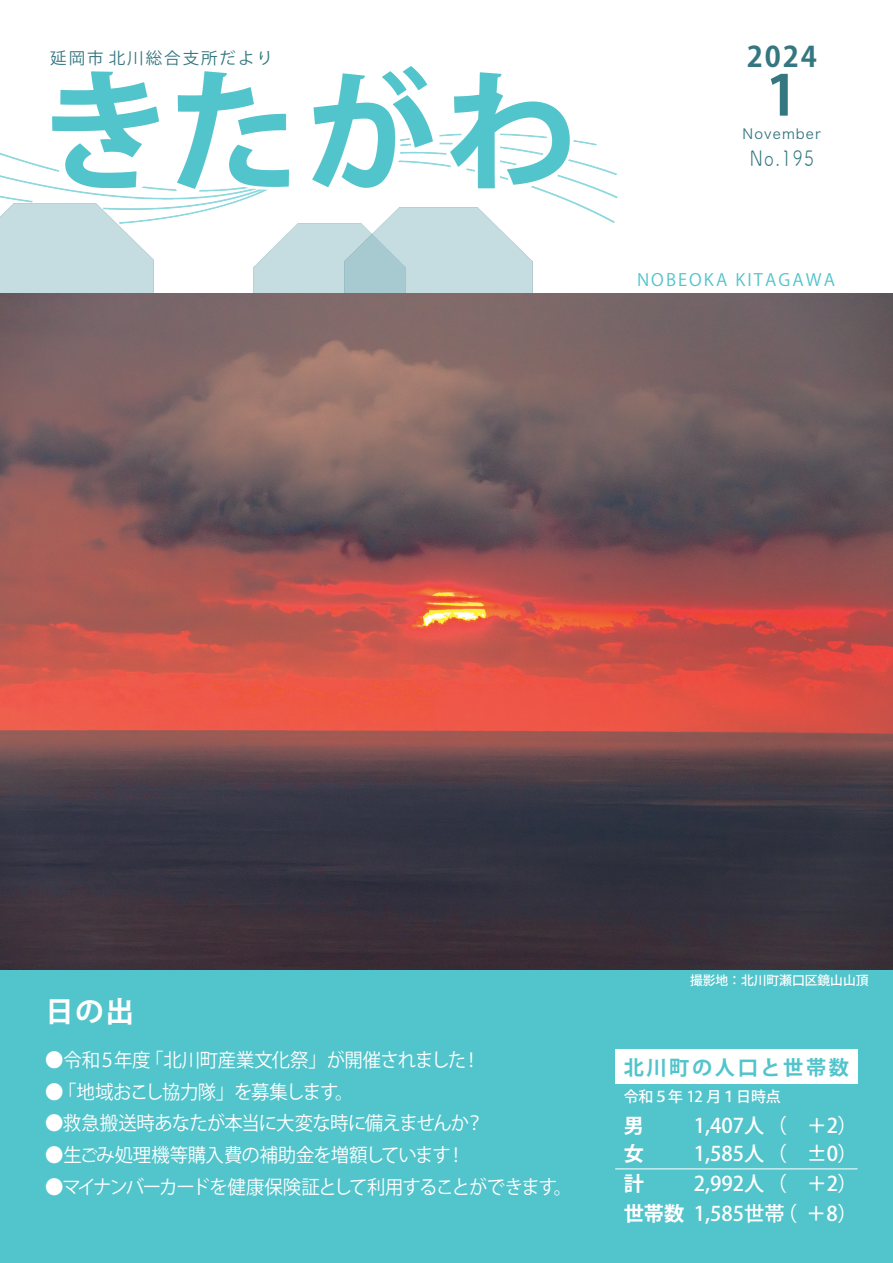
<style>
.page{position:relative;width:893px;height:1263px;background:#fff}
.page>*{position:absolute;margin:0;border:0;box-sizing:border-box;transform-origin:0 0}
.t1{font:700 55.35px "Koz Go Pr 6 N";color:#357780}
.t2{font:700 28.65px "Koz Go Pr 6 N";color:#fff}
.t3{font:700 28.2px "Koz Go Pr 6 N";color:#357780}
.t4{font:21.3px "Tsuku A Rd Gothic";color:#357780;scale:.8 1}
.t5{font:500 20.25px "Koz Go Pr 6 N";color:#fff}
.t6{font:700 20.25px "Koz Go Pr 6 N";letter-spacing:.13em;color:#52c4cb}
.t7{font:700 20.25px "Koz Go Pr 6 N";color:#fff}
.目次{font:19.2px "Koz Go Pr 6 N";letter-spacing:-.045em;color:#fff;scale:.96 1}
.目次-2{font:19.2px "Koz Go Pr 6 N";letter-spacing:-.065em;color:#fff;scale:.96 1}
.目次-3{font:19.2px "Koz Go Pr 6 N";letter-spacing:-.025em;color:#fff;scale:.96 1}
.t8{font:16.95px "Koz Go Pr 6 N";letter-spacing:.12em;color:#52c4cb}
.t9{font:16.2px "Koz Go Pr 6 N";letter-spacing:.12em;color:#357780}
.t10{font:500 14.85px "Koz Go Pr 6 N";color:#fff}
.t11{font:13.8px "Hira Kaku Std N W3";letter-spacing:.08em;color:#357780}
.t12{font:500 12.75px "Koz Go Pr 6 N";color:#fff}
.s1{font-weight:700}
</style>
<div class="page">
<img style="left:0;top:140px;width:617px;height:83px">
<img style="left:49px;top:66px;width:523px;height:126px">
<img style="left:0;top:204px;width:153px;height:89px">
<img style="left:253px;top:224px;width:91px;height:69px">
<img style="left:344px;top:207px;width:188px;height:86px">
<div style="left:0;top:969px;width:893px;height:294px;background:#52c4cb"></div>
<div style="left:615px;top:1050px;width:242px;height:34px;background:#fff"></div>
<hr style="left:615px;top:1168px;width:242px;height:1px;background:#fff">
<img style="left:0;top:293px;width:893px;height:676px">
<p class="t9" style="left:50px;top:49px;width:224px">延岡市北川総合支所だより</p>
<p class="t3" style="left:747px;top:41px;width:72px">2024</p>
<p class="t1" style="left:766px;top:64px;width:33px">1</p>
<p class="t11" style="left:743px;top:124px;width:80px">November</p>
<p class="t4" style="left:750px;top:142px;width:82px">No.195</p>
<p class="t8" style="left:637px;top:270px;width:200px">NOBEOKA KITAGAWA</p>
<p class="t2" style="left:45px;top:996px;width:90px">日の出</p>
<p class="目次-3" style="left:45px;top:1049px;width:455px">●令和５年度「北川町産業文化祭」が開催されました！</p>
<p class="目次" style="left:45px;top:1081px;width:323px">●「地域おこし協力隊」を募集します。</p>
<p class="目次" style="left:45px;top:1112px;width:458px">●救急搬送時あなたが本当に大変な時に備えませんか？</p>
<p class="目次" style="left:45px;top:1144px;width:439px">●生ごみ処理機等購入費の補助金を増額しています！</p>
<p class="目次-2" style="left:45px;top:1176px;width:551px">●マイナンバーカードを健康保険証として利用することができます。</p>
<p class="t12" style="left:690px;top:973px;width:180px">撮影地：北川町瀬口区鏡山山頂</p>
<p class="t6" style="left:624px;top:1056px;width:227px">北川町の人口と世帯数</p>
<p class="t10" style="left:624px;top:1088px;width:159px">令和５年 12 月１日時点</p>
<p class="t7" style="left:624px;top:1114px;width:22px">男</p>
<p class="t5" style="left:694px;top:1114px;width:165px">1,407人（ ＋2）</p>
<p class="t7" style="left:624px;top:1142px;width:22px">女</p>
<p class="t5" style="left:694px;top:1142px;width:165px">1,585人（ ±0）</p>
<p class="t7" style="left:624px;top:1172px;width:22px">計</p>
<p class="t5" style="left:694px;top:1172px;width:165px">2,992人（ ＋2）</p>
<p class="t5" style="left:624px;top:1202px;width:235px"><span class="s1">世帯数</span> 1,585世帯（ ＋8）</p>
</div>
